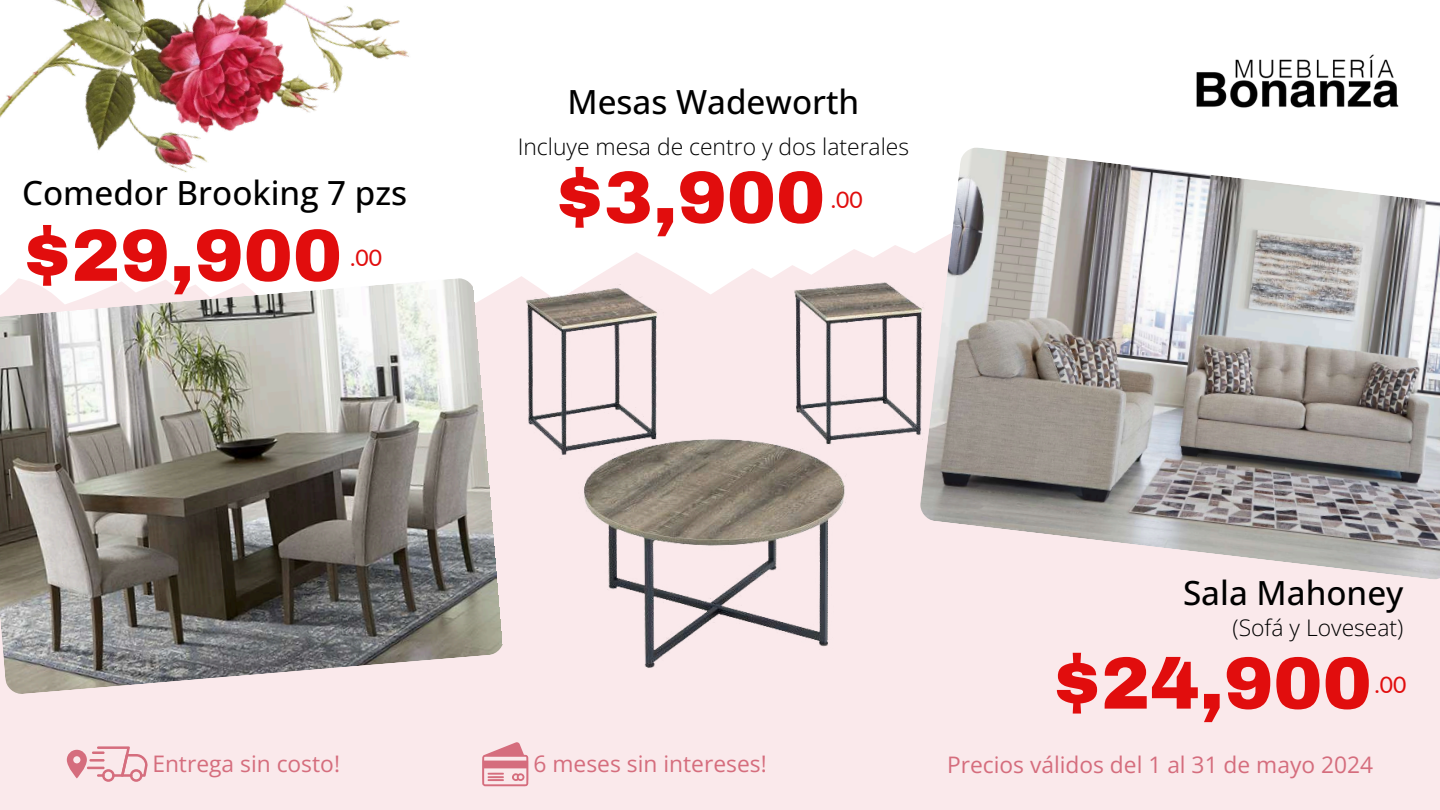
<style>
.page{position:relative;width:1440px;height:810px;background:#fae9eb}
.page>*{position:absolute;margin:0;border:0;box-sizing:border-box;transform-origin:0 0}
.t1{font:900 73.8px "Archivo";color:#e10d0d}
.t2{font:500 33.3px "Open Sans";color:#000}
.t3{font:300 22.9px "Open Sans";color:#000}
.t4{font:22.9px "Lato";color:#e10d0d}
.t5{font:22.8px "Open Sans";color:#d56d7d}
.s1{color:#fff}
</style>
<div class="page">
<svg style="left:67px;top:746px;width:81px;height:36px"></svg>
<svg style="left:482px;top:742px;width:47px;height:44px"></svg>
<div style="left:0;top:0;width:1440px;height:286px;background:#fff"></div>
<img style="left:0;top:278px;width:505px;height:416px">
<img style="left:920px;top:147px;width:520px;height:432px">
<img style="left:0;top:0;width:424px;height:224px">
<img style="left:1195px;top:48px;width:204px;height:66px">
<img style="left:513px;top:277px;width:423px;height:391px">
<h2 class="t2" style="left:567px;top:78px;width:293px">Mesas Wadeworth</h2>
<h2 class="t2" style="left:22px;top:170px;width:387px">Comedor Brooking 7 pzs</h2>
<h1 class="t1" style="left:22px;top:216px;width:322px">$29,900</h1>
<p class="t4" style="left:345px;top:243px;width:39px"><span class="s1">.</span>.00</p>
<p class="t3" style="left:518px;top:130px;width:393px">Incluye mesa de centro y dos laterales</p>
<h1 class="t1" style="left:554px;top:158px;width:272px">$3,900</h1>
<p class="t4" style="left:831px;top:185px;width:33px">.00</p>
<h2 class="t2" style="left:1183px;top:570px;width:222px">Sala Mahoney</h2>
<h1 class="t1" style="left:1052px;top:644px;width:322px">$24,900</h1>
<p class="t3" style="left:1232px;top:612px;width:172px">(Sofá y Loveseat)</p>
<p class="t4" style="left:1374px;top:671px;width:33px">.00</p>
<p class="t5" style="left:152px;top:748px;width:189px">Entrega sin costo!</p>
<p class="t5" style="left:534px;top:748px;width:235px">6 meses sin intereses!</p>
<p class="t5" style="left:947px;top:748px;width:428px">Precios válidos del 1 al 31 de mayo 2024</p>
</div>
